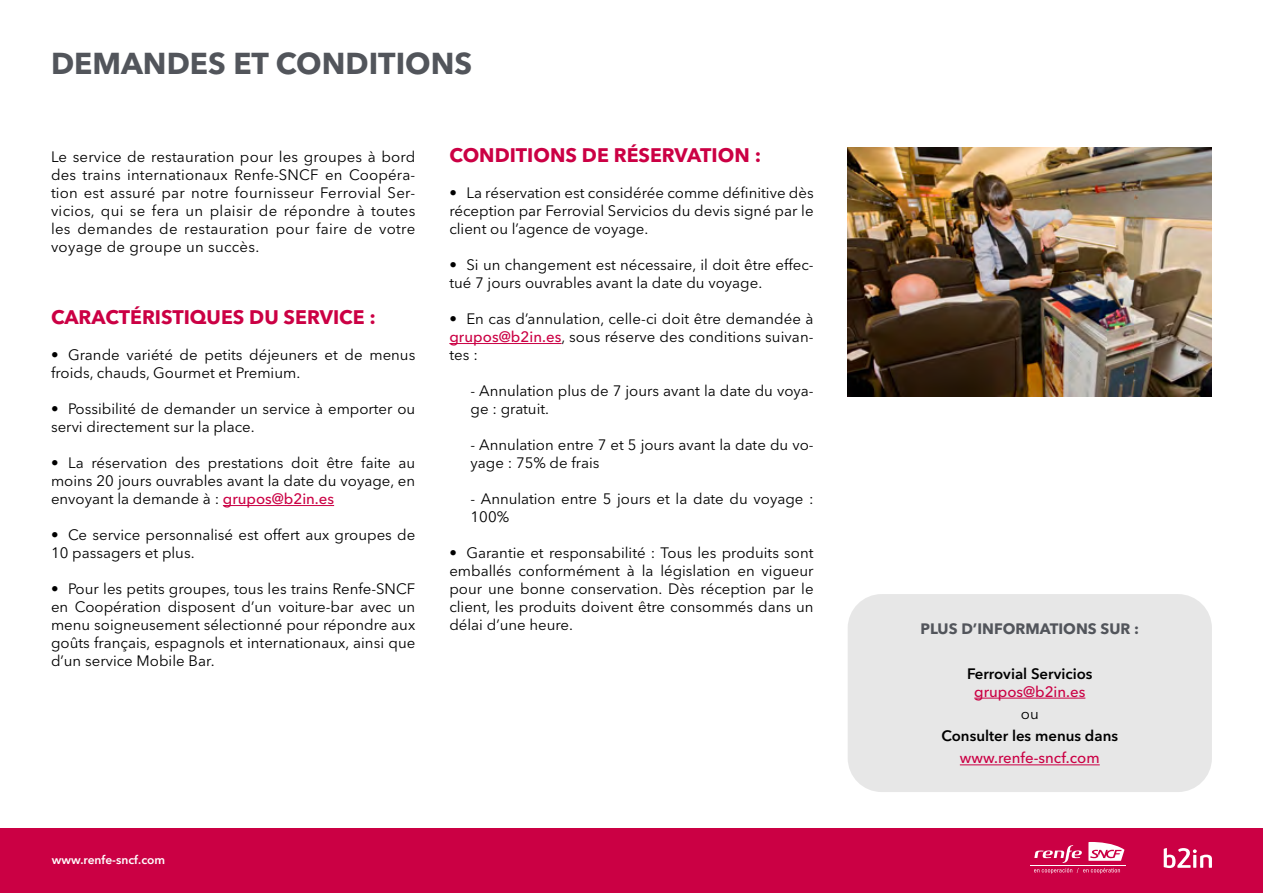
<style>
.page{position:relative;width:1263px;height:893px;background:#fff}
.page>*{position:absolute;margin:0;border:0;box-sizing:border-box;transform-origin:0 0}
.t1{font:700 30px "Avenir Next LT Pro";color:#52555b}
.t2{font:700 19.5px "Avenir Next LT Pro";color:#cb0044}
.t3{font:15px/18px "Avenir Next LT Pro";color:#000}
.t4{font:600 15px "Avenir Next LT Pro";color:#000}
.t5{font:500 15px "Avenir Next LT Pro";color:#cb0044}
.t6{font:700 15px "Avenir Next LT Pro";color:#52555b}
.t7{font:600 12px "Avenir Next LT Pro";color:#fff}
.s1{font-weight:500;color:#cb0044}
</style>
<div class="page">
<div style="left:0;top:828px;width:1263px;height:65px;background:#cb0044"></div>
<hr style="left:1030px;top:865px;width:95px;height:1px;background:#fff">
<svg style="left:1034px;top:842px;width:90px;height:32px"></svg>
<svg style="left:1164px;top:848px;width:48px;height:20px"></svg>
<div style="left:848px;top:594px;width:364px;height:198px;background:#e7e7e7;border-radius:34px"></div>
<hr style="left:974px;top:698px;width:111px;height:1px;background:#cb0044">
<hr style="left:960px;top:764px;width:140px;height:1px;background:#cb0044">
<hr style="left:223px;top:505px;width:111px;height:1px;background:#cb0044">
<hr style="left:449px;top:343px;width:113px;height:1px;background:#cb0044">
<img style="left:848px;top:148px;width:364px;height:248px">
<h1 class="t1" style="left:51px;top:45px;width:423px">DEMANDES ET CONDITIONS</h1>
<p class="t3" style="left:51px;top:148px;width:366px;text-align:justify">Le service de restauration pour les groupes à bord des trains internationaux Renfe-SNCF en Coopéra&shy;tion est assuré par notre fournisseur Ferrovial Ser&shy;vicios, qui se fera un plaisir de répondre à toutes les demandes de restauration pour faire de votre voyage de groupe un succès.</p>
<h2 class="t2" style="left:51px;top:305px;width:326px">CARACTÉRISTIQUES DU SERVICE :</h2>
<p class="t3" style="left:51px;top:346px;width:366px">• Grande variété de petits déjeuners et de menus froids, chauds, Gourmet et Premium.</p>
<p class="t3" style="left:51px;top:400px;width:366px">• Possibilité de demander un service à emporter ou servi directement sur la place.</p>
<p class="t3" style="left:51px;top:454px;width:366px;text-align:justify">• La réservation des prestations doit être faite au moins 20 jours ouvrables avant la date du voyage, en envoyant la demande à : <span class="s1">grupos@b2in.es</span></p>
<p class="t3" style="left:51px;top:526px;width:366px">• Ce service personnalisé est offert aux groupes de<br>10 passagers et plus.</p>
<p class="t3" style="left:51px;top:580px;width:366px;text-align:justify">• Pour les petits groupes, tous les trains Renfe-SNCF en Coopération disposent d’un voiture-bar avec un menu soigneusement sélectionné pour répondre aux goûts français, espagnols et internationaux, ainsi que d’un service Mobile Bar.</p>
<h2 class="t2" style="left:449px;top:143px;width:313px">CONDITIONS DE RÉSERVATION :</h2>
<p class="t3" style="left:449px;top:184px;width:366px;text-align:justify">• La réservation est considérée comme définitive dès réception par Ferrovial Servicios du devis signé par le client ou l’agence de voyage.</p>
<p class="t3" style="left:449px;top:256px;width:366px">• Si un changement est nécessaire, il doit être effec&shy;tué 7 jours ouvrables avant la date du voyage.</p>
<p class="t3" style="left:449px;top:310px;width:366px;text-align:justify">• En cas d’annulation, celle-ci doit être demandée à <span class="s1">grupos@b2in.es</span>, sous réserve des conditions suivan&shy;tes :</p>
<p class="t3" style="left:471px;top:382px;width:345px">- Annulation plus de 7 jours avant la date du voya&shy;ge : gratuit.</p>
<p class="t3" style="left:471px;top:436px;width:345px">- Annulation entre 7 et 5 jours avant la date du vo&shy;yage : 75% de frais</p>
<p class="t3" style="left:471px;top:490px;width:345px">- Annulation entre 5 jours et la date du voyage :<br>100%</p>
<p class="t3" style="left:449px;top:544px;width:366px;text-align:justify">• Garantie et responsabilité : Tous les produits sont emballés conformément à la législation en vigueur pour une bonne conservation. Dès réception par le client, les produits doivent être consommés dans un délai d’une heure.</p>
<p class="t7" style="left:52px;top:853px;width:115px">www.renfe-sncf.com</p>
<p class="t6" style="left:920px;top:620px;width:220px">PLUS D’INFORMATIONS SUR :</p>
<p class="t4" style="left:967px;top:664px;width:127px">Ferrovial Servicios</p>
<p class="t5" style="left:974px;top:682px;width:113px">grupos@b2in.es</p>
<p class="t3" style="left:1021px;top:705px;width:19px">ou</p>
<p class="t4" style="left:941px;top:727px;width:178px">Consulter les menus dans</p>
<p class="t5" style="left:960px;top:749px;width:141px">www.renfe-sncf.com</p>
</div>
